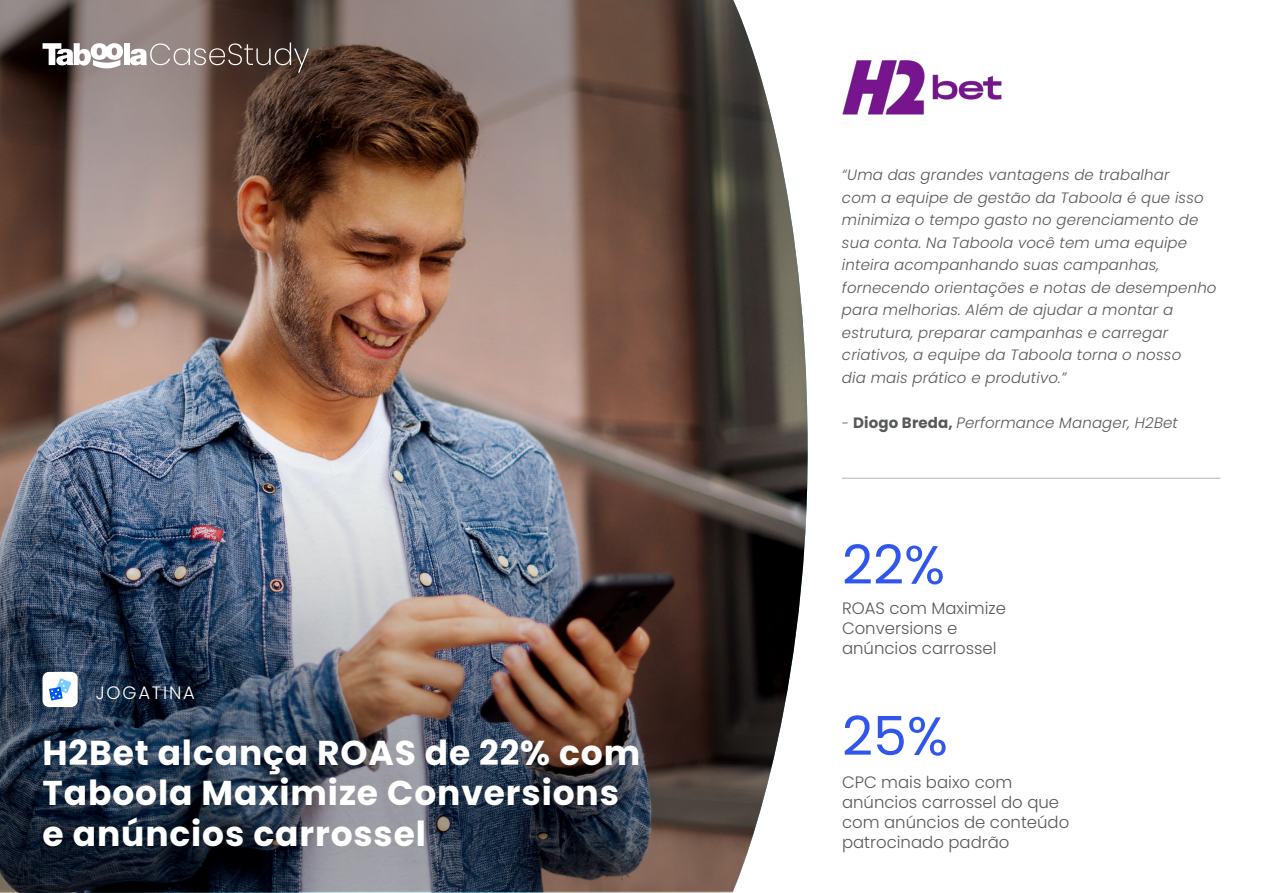
<style>
.page{position:relative;width:1263px;height:893px;background:#fff}
.page>*{position:absolute;margin:0;border:0;box-sizing:border-box;transform-origin:0 0}
.t1{font:54px "Poppins";color:#3057eb}
.t2{font:700 34.5px/40.5px "Poppins";letter-spacing:.025em;color:#fff}
.t3{font:300 18px "Poppins";letter-spacing:.1em;color:#fff}
.t4{font:300 16.5px/19.8px "Poppins";color:#58595b}
.t5{font:italic 300 15px/22.5px "Poppins";letter-spacing:.01em;color:#58595b}
.s1{font-size:13.5px}
.s2{font-weight:700;font-style:normal}
</style>
<div class="page">
<img style="left:0;top:0;width:808px;height:892px">
<hr style="left:842px;top:478px;width:378px;height:1px;background:#000">
<div style="left:124px;top:43px;width:6px;height:22px;background:#fff"></div>
<svg style="left:43px;top:43px;width:80px;height:25px"></svg>
<svg style="left:130px;top:43px;width:179px;height:30px"></svg>
<img style="left:842px;top:60px;width:160px;height:55px">
<div style="left:43px;top:672px;width:35px;height:35px;background:#fff;border-radius:7px"></div>
<svg style="left:49px;top:678px;width:22px;height:23px"></svg>
<p class="t3" style="left:96px;top:682px;width:101px">JOGATINA</p>
<h2 class="t2" style="left:43px;top:732px;width:599px">H2Bet alcança ROAS de 22% com</h2>
<h2 class="t2" style="left:43px;top:773px;width:578px">Taboola Maximize Conversions e anúncios carrossel</h2>
<p class="t5" style="left:842px;top:164px;width:376px">“Uma das grandes vantagens de trabalhar<br>com a equipe de gestão da Taboola é que isso minimiza o tempo gasto no gerenciamento de sua conta. Na Taboola você tem uma equipe inteira acompanhando suas campanhas, fornecendo orientações e notas de desempenho para melhorias. Além de ajudar a montar a estrutura, preparar campanhas e carregar criativos, a equipe da Taboola torna o nosso<br>dia mais prático e produtivo.”</p>
<p class="t5" style="left:842px;top:411px;width:337px"><span class="s1">-</span> <span class="s2">Diogo Breda,</span> Performance Manager, H2Bet</p>
<h1 class="t1" style="left:842px;top:534px;width:105px">22%</h1>
<p class="t4" style="left:842px;top:599px;width:166px">ROAS com Maximize<br>Conversions e anúncios carrossel</p>
<h1 class="t1" style="left:842px;top:705px;width:107px">25%</h1>
<p class="t4" style="left:842px;top:773px;width:229px">CPC mais baixo com anúncios carrossel do que com anúncios de conteúdo patrocinado padrão</p>
</div>
